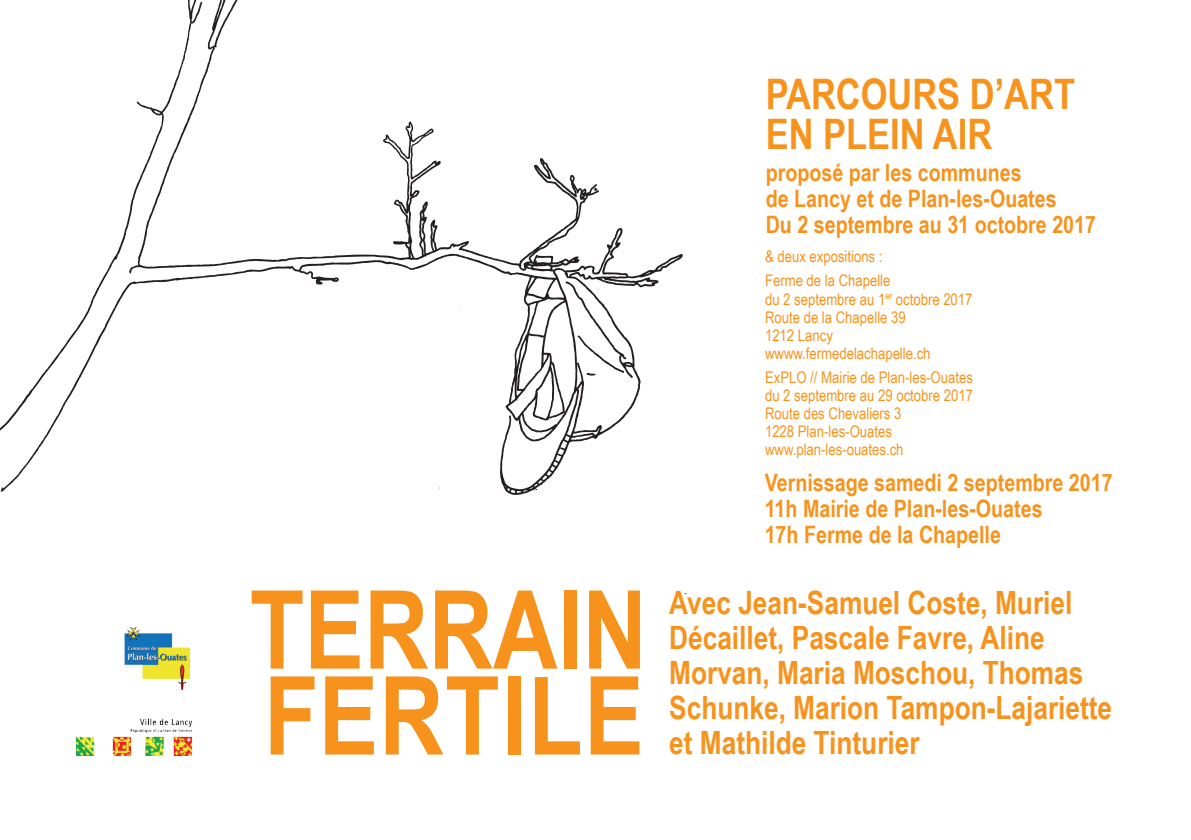
<style>
.page{position:relative;width:1191px;height:840px;background:#fff}
.page>*{position:absolute;margin:0;border:0;box-sizing:border-box;transform-origin:0 0}
.t1{font:700 42px/40px "Arial Narrow";color:#f7931d}
.t2{font:700 32px/35px "Arial Narrow";color:#f7931d}
.t3{font:700 24px/26px "Arial Narrow";color:#f7931d}
.t4{font:16px/18px "Arial Narrow";color:#f7931d}
</style>
<div class="page">
<svg style="left:1px;top:0;width:682px;height:495px"></svg>
<svg style="left:271px;top:676px;width:43px;height:78px"></svg>
<svg style="left:325px;top:676px;width:49px;height:78px"></svg>
<svg style="left:386px;top:676px;width:112px;height:78px"></svg>
<div style="left:508px;top:676px;width:13px;height:78px;background:#f7931d"></div>
<svg style="left:535px;top:677px;width:45px;height:77px"></svg>
<svg style="left:590px;top:676px;width:49px;height:78px"></svg>
<svg style="left:252px;top:590px;width:50px;height:78px"></svg>
<svg style="left:311px;top:590px;width:48px;height:78px"></svg>
<svg style="left:370px;top:590px;width:58px;height:78px"></svg>
<svg style="left:435px;top:590px;width:122px;height:78px"></svg>
<div style="left:564px;top:590px;width:12px;height:78px;background:#f7931d"></div>
<svg style="left:589px;top:590px;width:51px;height:78px"></svg>
<img style="left:124px;top:626px;width:67px;height:64px">
<img style="left:75px;top:718px;width:118px;height:38px">
<h1 class="t1" style="left:765px;top:72px;width:311px">PARCOURS D’ART<br>EN PLEIN AIR</h1>
<h3 class="t3" style="left:765px;top:158px;width:332px">proposé par les communes<br>de Lancy et de Plan-les-Ouates<br>Du 2 septembre au 31 octobre 2017</h3>
<p class="t4" style="left:765px;top:244px;width:127px;line-height:24px">&amp; deux expositions :<br>Ferme de la Chapelle</p>
<p class="t4" style="left:765px;top:289px;width:209px">du 2 septembre au 1<sup>er</sup> octobre 2017<br>Route de la Chapelle 39<br>1212 Lancy wwww.fermedelachapelle.ch</p>
<p class="t4" style="left:765px;top:367px;width:209px">ExPLO // Mairie de Plan-les-Ouates du 2 septembre au 29 octobre 2017<br>Route des Chevaliers 3<br>1228 Plan-les-Ouates www.plan-les-ouates.ch</p>
<h3 class="t3" style="left:764px;top:468px;width:349px">Vernissage samedi 2 septembre 2017<br>11h Mairie de Plan-les-Ouates<br>17h Ferme de la Chapelle</h3>
<h2 class="t2" style="left:669px;top:583px;width:444px">Avec Jean-Samuel Coste, Muriel<br>Décaillet, Pascale Favre, Aline<br>Morvan, Maria Moschou, Thomas<br>Schunke, Marion Tampon-Lajariette et Mathilde Tinturier</h2>
</div>
